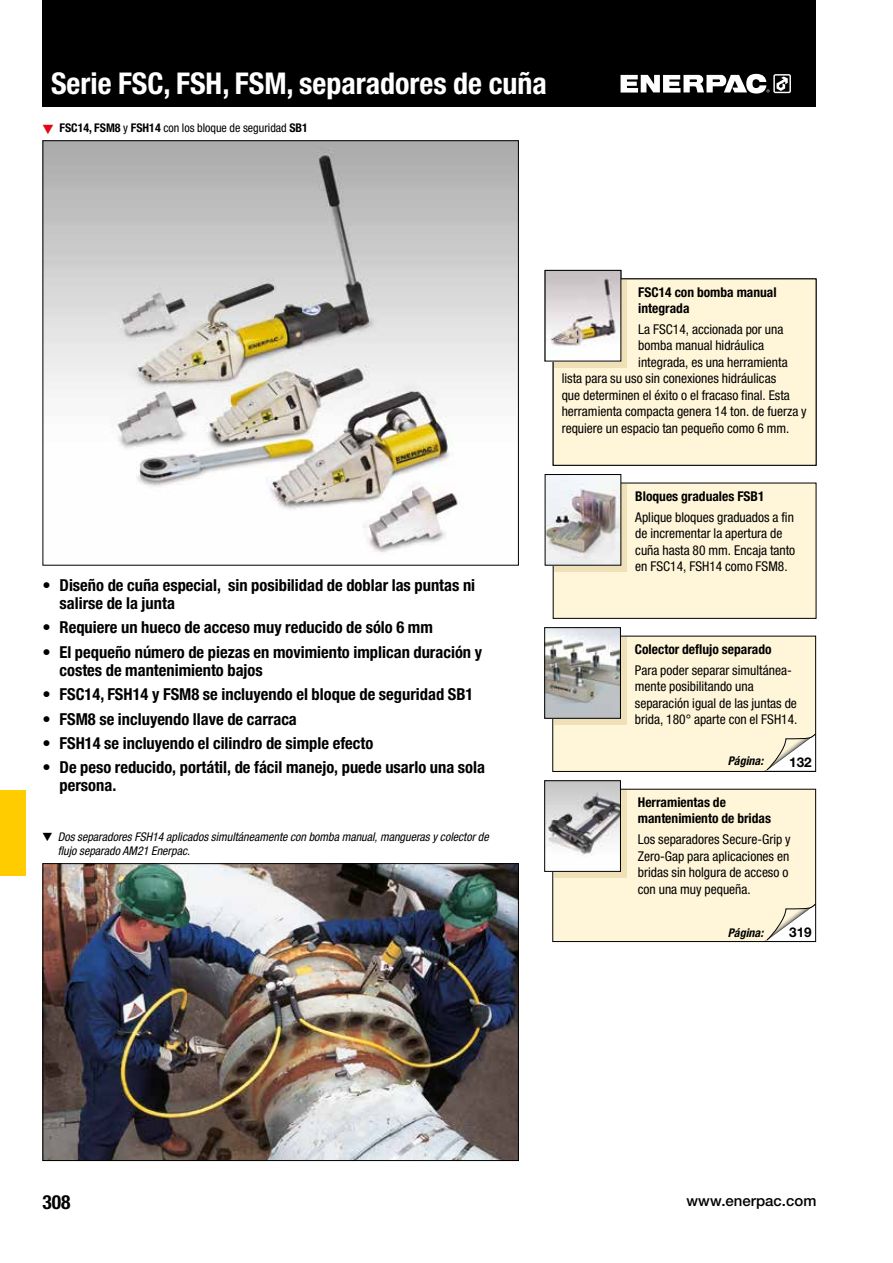
<style>
.page{position:relative;width:893px;height:1263px;background:#fff}
.page>*{position:absolute;margin:0;border:0;box-sizing:border-box;transform-origin:0 0}
.t1{font:700 condensed 30px "Helvetica Neue LTW1 G";color:#fff}
.t2{font:700 condensed 19.5px "Helvetica Neue LTW1 G";color:#000}
.t3{font:700 condensed 16.5px/18px "Helvetica Neue LTW1 G";color:#000}
.t4{font:500 15px "Helvetica Neue LTW1 G";color:#000}
.t5{font:condensed 13.5px/16.5px "Helvetica Neue LTW1 G";color:#000}
.t6{font:700 condensed 13.5px/16.5px "Helvetica Neue LTW1 G";color:#000}
.t7{font:700 13.5px "Helvetica Neue LTW1 G";color:#000}
.t8{font:italic condensed 12px/14.2px "Helvetica Neue LTW1 G";color:#000}
.t9{font:condensed 12px "Helvetica Neue LTW1 G";color:#000}
.t10{font:italic 700 condensed 12px "Helvetica Neue LTW1 G";color:#000}
.s1{font-weight:700}
</style>
<div class="page">
<div style="left:43px;top:0;width:773px;height:106px;background:#000"></div>
<svg style="left:621px;top:74px;width:170px;height:20px"></svg>
<div style="left:0;top:790px;width:26px;height:85px;background:#fc0"></div>
<div style="left:553px;top:789px;width:263px;height:152px;background:#fff5d8"></div>
<svg style="left:766px;top:905px;width:48px;height:35px"></svg>
<div style="left:552px;top:789px;width:264px;height:153px;border:1px solid #000"></div>
<div style="left:553px;top:636px;width:263px;height:135px;background:#fff5d8"></div>
<svg style="left:766px;top:734px;width:48px;height:36px"></svg>
<div style="left:552px;top:636px;width:264px;height:136px;border:1px solid #000"></div>
<img style="left:45px;top:142px;width:472px;height:412px">
<img style="left:45px;top:865px;width:472px;height:294px">
<div style="left:43px;top:863px;width:476px;height:298px;border:1px solid #000"></div>
<div style="left:553px;top:483px;width:263px;height:136px;background:#fff5d8;border:1px solid #000"></div>
<svg style="left:554px;top:484px;width:73px;height:87px"></svg>
<img style="left:547px;top:476px;width:72px;height:88px">
<div style="left:554px;top:637px;width:72px;height:88px;background:#efe0b7"></div>
<div style="left:554px;top:790px;width:72px;height:88px;background:#efe0b7"></div>
<img style="left:546px;top:629px;width:73px;height:88px">
<div style="left:544px;top:627px;width:77px;height:92px;border:1px solid #000"></div>
<img style="left:546px;top:782px;width:73px;height:88px">
<div style="left:544px;top:780px;width:77px;height:92px;border:1px solid #000"></div>
<div style="left:553px;top:279px;width:263px;height:187px;background:#fff5d8;border:1px solid #000"></div>
<svg style="left:554px;top:280px;width:73px;height:87px"></svg>
<svg style="left:547px;top:272px;width:72px;height:87px"></svg>
<h1 class="t1" style="left:51px;top:65px;width:497px">Serie FSC, FSH, FSM, separadores de cuña</h1>
<p class="t9" style="left:60px;top:121px;width:250px"><span class="s1">FSC14, FSM8</span> y <span class="s1">FSH14</span> con los bloque de seguridad <span class="s1">SB1</span></p>
<p class="t3" style="left:60px;top:576px;width:417px;text-indent:-17px">• Diseño de cuña especial, sin posibilidad de doblar las puntas ni salirse de la junta</p>
<p class="t3" style="left:43px;top:619px;width:392px">• Requiere un hueco de acceso muy reducido de sólo 6 mm</p>
<p class="t3" style="left:60px;top:643px;width:424px;text-indent:-17px">• El pequeño número de piezas en movimiento implican duración y costes de mantenimiento bajos</p>
<p class="t3" style="left:43px;top:685px;width:432px">• FSC14, FSH14 y FSM8 se incluyendo el bloque de seguridad SB1</p>
<p class="t3" style="left:43px;top:710px;width:256px">• FSM8 se incluyendo llave de carraca</p>
<p class="t3" style="left:43px;top:734px;width:332px">• FSH14 se incluyendo el cilindro de simple efecto</p>
<p class="t3" style="left:60px;top:758px;width:427px;text-indent:-17px">• De peso reducido, portátil, de fácil manejo, puede usarlo una sola persona.</p>
<p class="t8" style="left:58px;top:829px;width:432px;text-indent:-15px">▼ Dos separadores FSH14 aplicados simultáneamente con bomba manual, mangueras y colector de flujo separado AM21 Enerpac.</p>
<p class="t6" style="left:638px;top:284px;width:140px">FSC14 con bomba manual integrada</p>
<p class="t5" style="left:638px;top:321px;width:147px">La FSC14, accionada por una</p>
<p class="t5" style="left:638px;top:337px;width:127px">bomba manual hidráulica</p>
<p class="t5" style="left:638px;top:354px;width:151px">integrada, es una herramienta</p>
<p class="t5" style="left:562px;top:370px;width:216px">lista para su uso sin conexiones hidráulicas</p>
<p class="t5" style="left:562px;top:387px;width:230px">que determinen el éxito o el fracaso final. Esta</p>
<p class="t5" style="left:562px;top:403px;width:246px">herramienta compacta genera 14 ton. de fuerza y</p>
<p class="t5" style="left:562px;top:420px;width:229px">requiere un espacio tan pequeño como 6 mm.</p>
<p class="t6" style="left:635px;top:488px;width:131px">Bloques graduales FSB1</p>
<p class="t5" style="left:635px;top:509px;width:161px">Aplique bloques graduados a fin de incrementar la apertura de cuña hasta 80 mm. Encaja tanto en FSC14, FSH14 como FSM8.</p>
<p class="t6" style="left:635px;top:641px;width:138px">Colector deflujo separado</p>
<p class="t5" style="left:635px;top:662px;width:164px">Para poder separar simultánea&shy;mente posibilitando una separación igual de las juntas de brida, 180° aparte con el FSH14.</p>
<p class="t10" style="left:728px;top:754px;width:37px">Página:</p>
<p class="t7" style="left:789px;top:753px;width:24px">132</p>
<p class="t6" style="left:638px;top:794px;width:135px">Herramientas de mantenimiento de bridas</p>
<p class="t5" style="left:638px;top:831px;width:154px">Los separadores Secure-Grip y<br>Zero-Gap para aplicaciones en bridas sin holgura de acceso o con una muy pequeña.</p>
<p class="t10" style="left:728px;top:925px;width:37px">Página:</p>
<p class="t7" style="left:789px;top:923px;width:24px">319</p>
<h2 class="t2" style="left:43px;top:1190px;width:30px">308</h2>
<p class="t4" style="left:686px;top:1191px;width:131px">www.enerpac.com</p>
</div>
